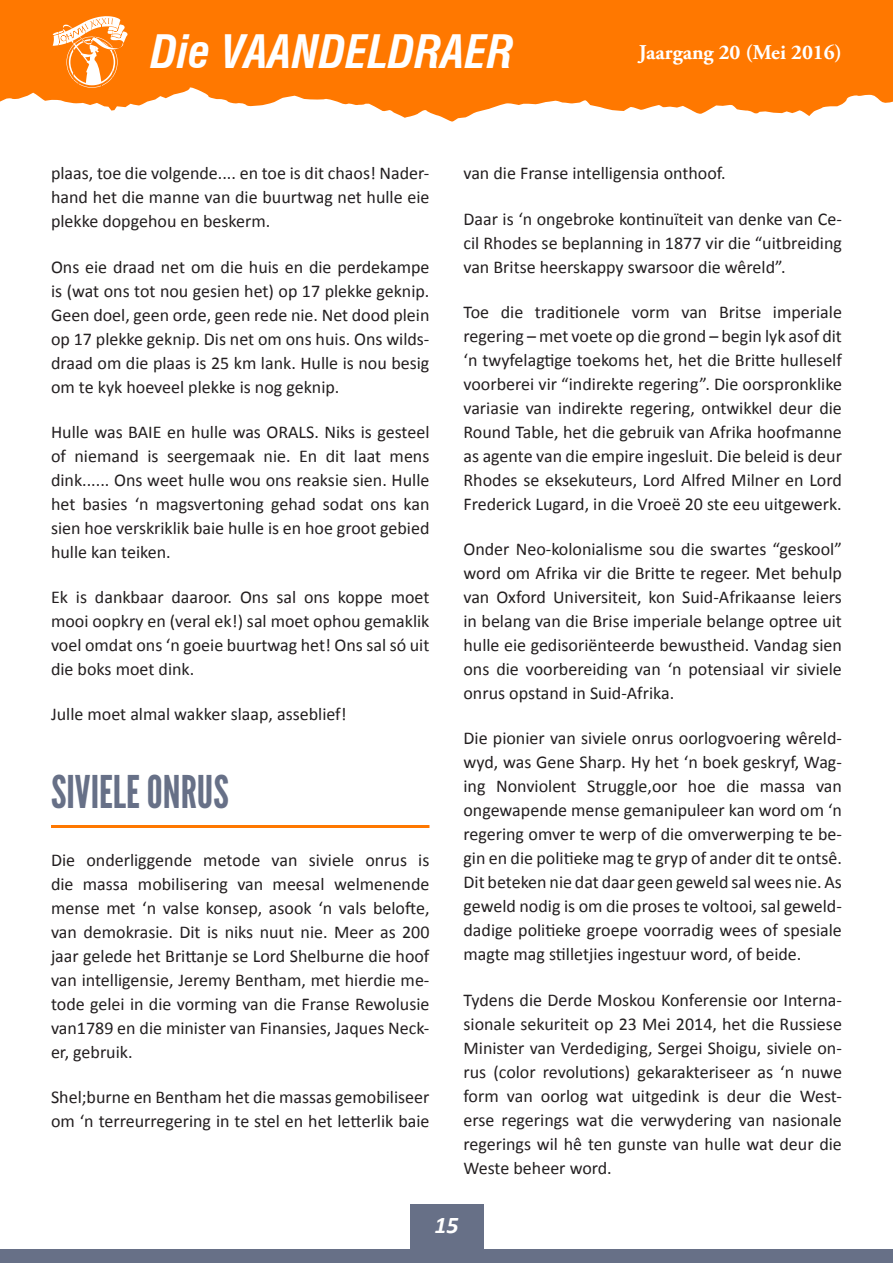
<style>
.page{position:relative;width:893px;height:1263px;background:#fff}
.page>*{position:absolute;margin:0;border:0;box-sizing:border-box;transform-origin:0 0}
.t1{font:italic 700 condensed 45px "Swiss 721 BT";color:#fff}
.Heading{font:45px "League Gothic";color:#677087}
.t2{font:italic 700 24px "Calibri";color:#fff}
.t3{font:700 21px "Adobe Garamond Pro";color:#fff}
.body{font:18px/24px "Calibri";color:#231f20;text-align:justify}
</style>
<div class="page">
<div style="left:410px;top:1204px;width:73px;height:46px;background:#677087"></div>
<hr style="left:51px;top:825px;width:378px;height:3px;background:#ff7800">
<div style="left:0;top:0;width:893px;height:124px;background:#ff7800"></div>
<div style="left:0;top:1250px;width:893px;height:13px;background:#677087"></div>
<svg style="left:0;top:16px;width:893px;height:108px"></svg>
<h1 class="t1" style="left:151px;top:25px;width:364px">Die VAANDELDRAER</h1>
<p class="t3" style="left:639px;top:40px;width:205px">Jaargang 20 (Mei 2016)</p>
<p class="body" style="left:51px;top:161px;width:380px">plaas, toe die volgende.... en toe is dit chaos! Nader&shy;hand het die manne van die buurtwag net hulle eie plekke dopgehou en beskerm.</p>
<p class="body" style="left:51px;top:255px;width:380px">Ons eie draad net om die huis en die perdekampe is (wat ons tot nou gesien het) op 17 plekke geknip.<br>Geen doel, geen orde, geen rede nie. Net dood plein op 17 plekke geknip. Dis net om ons huis. Ons wilds&shy;draad om die plaas is 25 km lank. Hulle is nou besig om te kyk hoeveel plekke is nog geknip.</p>
<p class="body" style="left:51px;top:420px;width:380px">Hulle was BAIE en hulle was ORALS. Niks is gesteel of niemand is seergemaak nie. En dit laat mens dink...... Ons weet hulle wou ons reaksie sien. Hulle het basies ‘n magsvertoning gehad sodat ons kan sien hoe verskriklik baie hulle is en hoe groot gebied hulle kan teiken.</p>
<p class="body" style="left:51px;top:585px;width:380px">Ek is dankbaar daaroor. Ons sal ons koppe moet mooi oopkry en (veral ek!) sal moet ophou gemaklik voel omdat ons ‘n goeie buurtwag het! Ons sal só uit die boks moet dink.</p>
<p class="body" style="left:51px;top:702px;width:297px">Julle moet almal wakker slaap, asseblief!</p>
<p class="Heading" style="left:51px;top:765px;width:179px">SIVIELE ONRUS</p>
<p class="body" style="left:51px;top:848px;width:380px">Die onderliggende metode van siviele onrus is die massa mobilisering van meesal welmenende mense met ‘n valse konsep, asook ‘n vals belofte, van demokrasie. Dit is niks nuut nie. Meer as 200 jaar gelede het Brittanje se Lord Shelburne die hoof van intelligensie, Jeremy Bentham, met hierdie me&shy;tode gelei in die vorming van die Franse Rewolusie van1789 en die minister van Finansies, Jaques Neck&shy;er, gebruik.</p>
<p class="body" style="left:51px;top:1085px;width:380px">Shel;burne en Bentham het die massas gemobiliseer om ‘n terreurregering in te stel en het letterlik baie</p>
<p class="body" style="left:463px;top:161px;width:264px">van die Franse intelligensia onthoof.</p>
<p class="body" style="left:463px;top:207px;width:380px">Daar is ‘n ongebroke kontinuïteit van denke van Ce&shy;cil Rhodes se beplanning in 1877 vir die “uitbreiding van Britse heerskappy swarsoor die wêreld”.</p>
<p class="body" style="left:463px;top:300px;width:380px">Toe die traditionele vorm van Britse imperiale regering – met voete op die grond – begin lyk asof dit ‘n twyfelagtige toekoms het, het die Britte hulleself voorberei vir “indirekte regering”. Die oorspronklike variasie van indirekte regering, ontwikkel deur die Round Table, het die gebruik van Afrika hoofmanne as agente van die empire ingesluit. Die beleid is deur Rhodes se eksekuteurs, Lord Alfred Milner en Lord Frederick Lugard, in die Vroeë 20 ste eeu uitgewerk.</p>
<p class="body" style="left:463px;top:537px;width:380px">Onder Neo-kolonialisme sou die swartes “geskool” word om Afrika vir die Britte te regeer. Met behulp van Oxford Universiteit, kon Suid-Afrikaanse leiers in belang van die Brise imperiale belange optree uit hulle eie gedisoriënteerde bewustheid. Vandag sien ons die voorbereiding van ‘n potensiaal vir siviele onrus opstand in Suid-Afrika.</p>
<p class="body" style="left:463px;top:726px;width:380px">Die pionier van siviele onrus oorlogvoering wêreld&shy;wyd, was Gene Sharp. Hy het ‘n boek geskryf, Wag&shy;ing Nonviolent Struggle,oor hoe die massa van ongewapende mense gemanipuleer kan word om ‘n regering omver te werp of die omverwerping te be&shy;gin en die politieke mag te gryp of ander dit te ontsê.<br>Dit beteken nie dat daar geen geweld sal wees nie. As geweld nodig is om die proses te voltooi, sal geweld&shy;dadige politieke groepe voorradig wees of spesiale magte mag stilletjies ingestuur word, of beide.</p>
<p class="body" style="left:463px;top:988px;width:380px">Tydens die Derde Moskou Konferensie oor Interna&shy;sionale sekuriteit op 23 Mei 2014, het die Russiese Minister van Verdediging, Sergei Shoigu, siviele on&shy;rus (color revolutions) gekarakteriseer as ‘n nuwe form van oorlog wat uitgedink is deur die West&shy;erse regerings wat die verwydering van nasionale regerings wil hê ten gunste van hulle wat deur die Weste beheer word.</p>
<h2 class="t2" style="left:434px;top:1210px;width:26px">15</h2>
</div>
